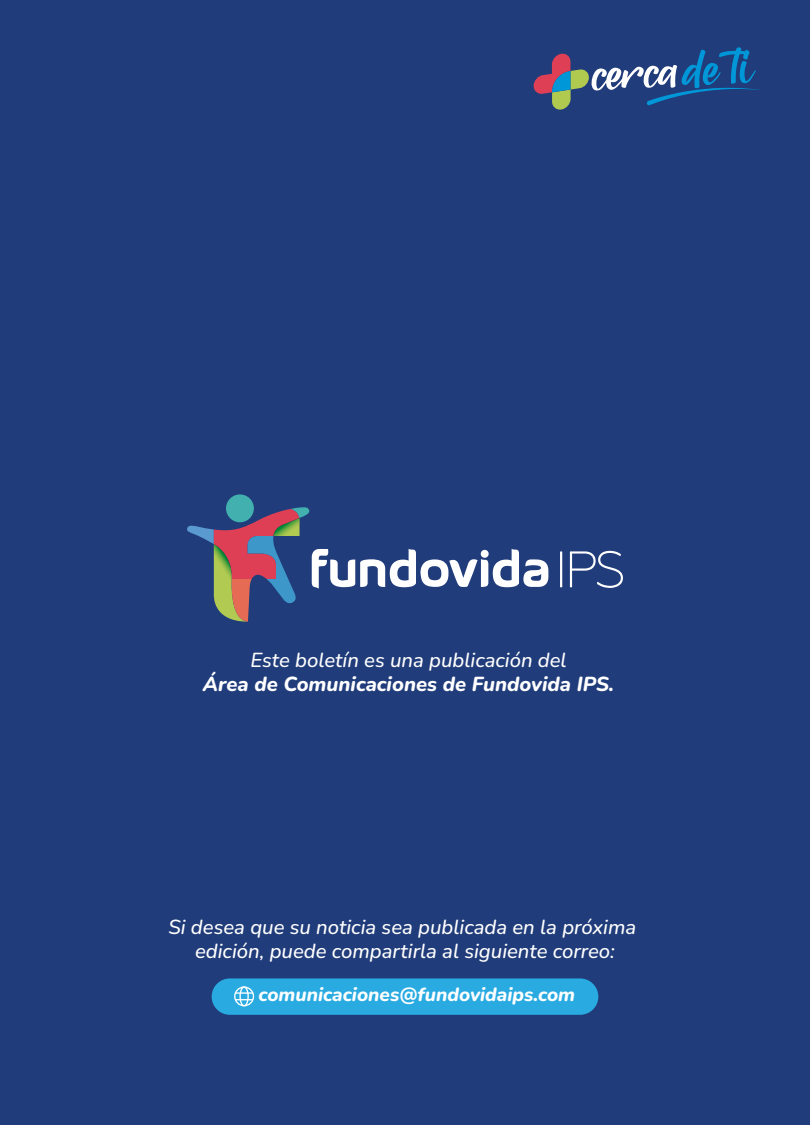
<style>
.page{position:relative;width:810px;height:1125px;background:#203c7a}
.page>*{position:absolute;margin:0;border:0;box-sizing:border-box;transform-origin:0 0}
.t1{font:italic 500 20.25px/24.3px "Nunito";color:#fff;text-align:center}
.t2{font:italic 800 20.25px "Nunito";color:#fff}
.t3{font:italic 800 19.05px "Nunito";color:#fff}
</style>
<div class="page">
<hr style="left:560px;top:551px;width:2px;height:36px;background:#fff">
<svg style="left:570px;top:551px;width:53px;height:37px"></svg>
<svg style="left:187px;top:494px;width:361px;height:128px"></svg>
<div style="left:212px;top:978px;width:386px;height:37px;background:#29abe2;border-radius:18px"></div>
<svg style="left:534px;top:47px;width:226px;height:63px"></svg>
<div style="left:234px;top:986px;width:20px;height:20px;border:1px solid #fff;border-radius:50%"></div>
<svg style="left:235px;top:992px;width:18px;height:8px"></svg>
<div style="left:239px;top:986px;width:10px;height:20px;border:1px solid #fff;border-radius:50%"></div>
<p class="t1" style="left:251px;top:647px;width:318px">Este boletín es una publicación del</p>
<p class="t2" style="left:203px;top:670px;width:413px">Área de Comunicaciones de Fundovida IPS.</p>
<p class="t1" style="left:168px;top:914px;width:469px">Si desea que su noticia sea publicada en la próxima edición, puede compartirla al siguiente correo:</p>
<p class="t3" style="left:259px;top:981px;width:318px">comunicaciones@fundovidaips.com</p>
</div>
